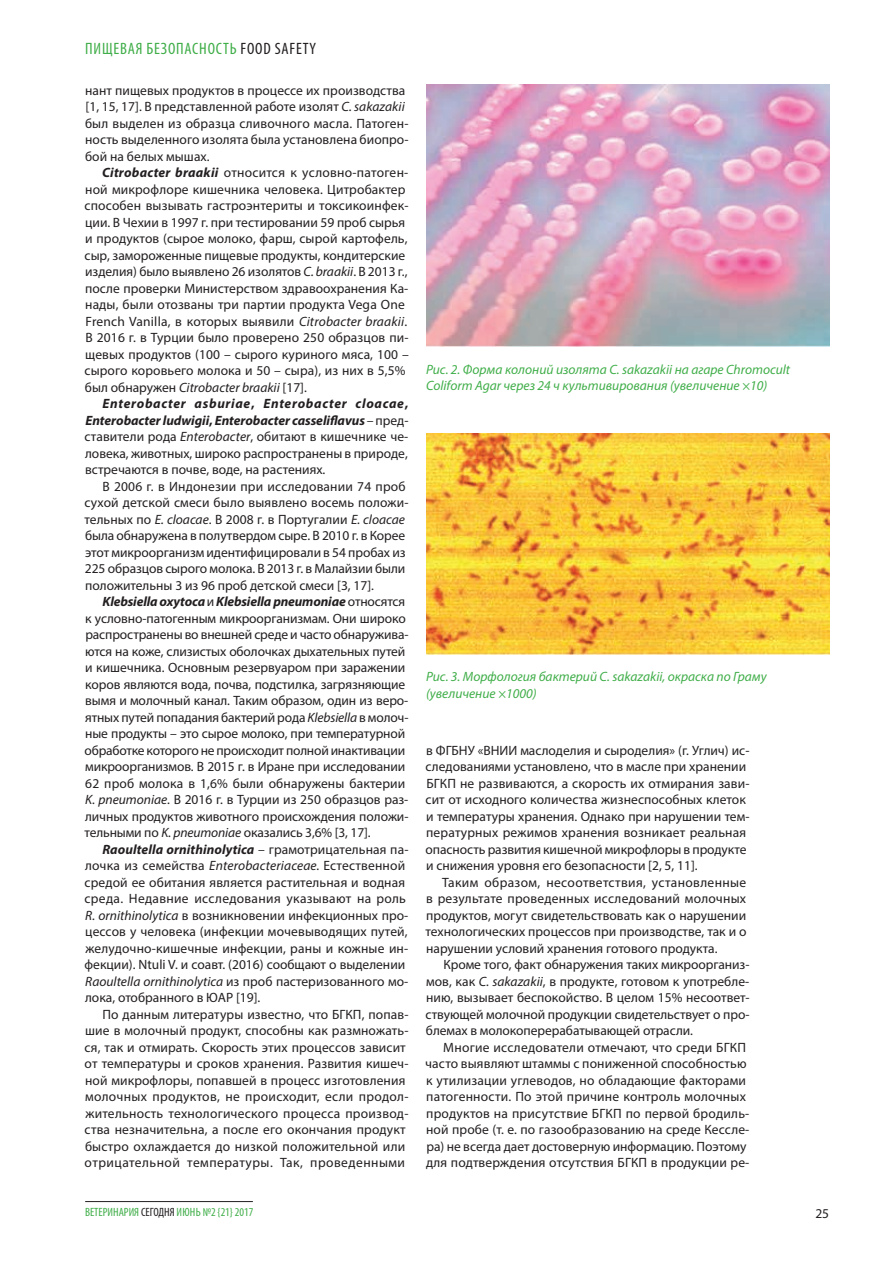
<style>
.page{position:relative;width:893px;height:1263px;background:#fff}
.page>*{position:absolute;margin:0;border:0;box-sizing:border-box;transform-origin:0 0}
.t1{font:condensed 16.5px "Myriad Pro";letter-spacing:.05em;color:#40ae49}
.t2{font:13.5px/16.5px "Myriad Pro";letter-spacing:.005em;color:#231f20}
.t3{font:italic 13.5px/16.2px "Myriad Pro";color:#40ae49}
.t4{font:condensed 12px "Myriad Pro";color:#40ae49}
.s1{color:#231f20}
.s2{font-style:italic}
.s3{font-weight:700;font-style:italic}
.s4{font-weight:700}
</style>
<div class="page">
<hr style="left:85px;top:1201px;width:168px;height:1px;background:#231f20">
<img style="left:426px;top:85px;width:403px;height:262px">
<img style="left:426px;top:433px;width:403px;height:221px">
<p class="t1" style="left:85px;top:38px;width:232px">ПИЩЕВАЯ БЕЗОПАСНОСТЬ <span class="s1">FOOD SAFETY</span></p>
<p class="t2" style="left:85px;top:82px;width:325px">нант пищевых продуктов в процессе их производства [1, 15, 17]. В представленной работе изолят <span class="s2">С. sakazakii </span>был выделен из образца сливочного масла. Патоген&shy;ность выделенного изолята была установлена биопро&shy;бой на белых мышах.</p>
<p class="t2" style="left:85px;top:164px;width:326px;text-indent:17px"><span class="s3">Citrobacter braakii</span> относится к условно-патоген&shy;ной микрофлоре кишечника человека. Цитробактер способен вызывать гастроэнтериты и токсикоинфек&shy;ции. В Чехии в 1997 г. при тестировании 59 проб сырья и продуктов (сырое молоко, фарш, сырой картофель, сыр, замороженные пищевые продукты, кондитерские изделия) было выявлено 26 изолятов <span class="s2">С. braakii</span>. В 2013 г., после проверки Министерством здравоохранения Ка&shy;нады, были отозваны три партии продукта Vega One French Vanilla, в которых выявили <span class="s2">Citrobacter braakii</span>.<br>В 2016 г. в Турции было проверено 250 образцов пи&shy;щевых продуктов (100 – сырого куриного мяса, 100 – сырого коровьего молока и 50 – сыра), из них в 5,5% был обнаружен <span class="s2">Citrobacter braakii</span> [17].</p>
<p class="t2" style="left:85px;top:395px;width:325px;text-align:justify;text-indent:18px"><span class="s3">Enterobacter asburiae</span><span class="s4">,</span> <span class="s3">Enterobacter cloacae</span><span class="s4">, </span><span class="s3">Enterobacter ludwigii</span><span class="s4">,</span> <span class="s3">Enterobacter casseliflavus</span> <span class="s2">–</span> пред&shy;ставители рода <span class="s2">Enterobacter</span>, обитают в кишечнике че&shy;ловека, животных, широко распространены в природе, встречаются в почве, воде, на растениях.</p>
<p class="t2" style="left:85px;top:478px;width:325px;text-indent:18px">В 2006 г. в Индонезии при исследовании 74 проб сухой детской смеси было выявлено восемь положи&shy;тельных по <span class="s2">E. cloacae</span>. В 2008 г. в Португалии <span class="s2">E. cloacae </span>была обнаружена в полутвердом сыре. В 2010 г. в Корее этот микроорганизм идентифицировали в 54 пробах из 225 образцов сырого молока. В 2013 г. в Малайзии были положительны 3 из 96 проб детской смеси [3, 17].</p>
<p class="t2" style="left:85px;top:593px;width:326px;text-indent:18px"><span class="s3">Klebsiella oxytoca</span> и <span class="s3">Klebsiella pneumoniae</span> относятся к условно-патогенным микроорганизмам. Они широко распространены во внешней среде и часто обнаружива&shy;ются на коже, слизистых оболочках дыхательных путей и кишечника. Основным резервуаром при заражении коров являются вода, почва, подстилка, загрязняющие вымя и молочный канал. Таким образом, один из веро&shy;ятных путей попадания бактерий рода <span class="s2">Klebsiella</span> в молоч&shy;ные продукты – это сырое молоко, при температурной обработке которого не происходит полной инактивации микроорганизмов. В 2015 г. в Иране при исследовании 62 проб молока в 1,6% были обнаружены бактерии <span class="s2">K. pneumoniae</span>. В 2016 г. в Турции из 250 образцов раз&shy;личных продуктов животного происхождения положи&shy;тельными по <span class="s2">K. pneumoniae</span> оказались 3,6% [3, 17].</p>
<p class="t2" style="left:85px;top:841px;width:325px;text-indent:18px"><span class="s3">Raoultella ornithinolytica</span> – грамотрицательная па&shy;лочка из семейства <span class="s2">Enterobacteriaceae.</span> Естественной средой ее обитания является растительная и водная среда. Недавние исследования указывают на роль <span class="s2">R. ornithinolytica</span> в возникновении инфекционных про&shy;цессов у человека (инфекции мочевыводящих путей, желудочно-кишечные инфекции, раны и кожные ин&shy;фекции). Ntuli V. и соавт. (2016) сообщают о выделении <span class="s2">Raoultella ornithinolytica</span> из проб пастеризованного мо&shy;лока, отобранного в ЮАР [19].</p>
<p class="t2" style="left:85px;top:1006px;width:325px;text-indent:18px">По данным литературы известно, что БГКП, попав&shy;шие в молочный продукт, способны как размножать&shy;ся, так и отмирать. Скорость этих процессов зависит от температуры и сроков хранения. Развития кишеч&shy;ной микрофлоры, попавшей в процесс изготовления молочных продуктов, не происходит, если продол&shy;жительность технологического процесса производ&shy;ства незначительна, а после его окончания продукт быстро охлаждается до низкой положительной или отрицательной температуры. Так, проведенными</p>
<p class="t3" style="left:426px;top:361px;width:366px">Рис. 2. Форма колоний изолята С. sakazakii на агаре Chromocult<br>Coliform Agar через 24 ч культивирования (увеличение ×10)</p>
<p class="t3" style="left:426px;top:668px;width:342px">Рис. 3. Морфология бактерий С. sakazakii, окраска по Граму (увеличение ×1000)</p>
<p class="t2" style="left:426px;top:741px;width:325px">в ФГБНУ «ВНИИ маслоделия и сыроделия» (г. Углич) ис&shy;следованиями установлено, что в масле при хранении БГКП не развиваются, а скорость их отмирания зави&shy;сит от исходного количества жизнеспособных клеток и температуры хранения. Однако при нарушении тем&shy;пературных режимов хранения возникает реальная опасность развития кишечной микрофлоры в продукте и снижения уровня его безопасности [2, 5, 11].</p>
<p class="t2" style="left:426px;top:873px;width:323px;text-align:justify;text-indent:17px">Таким образом, несоответствия, установленные в результате проведенных исследований молочных продуктов, могут свидетельствовать как о нарушении технологических процессов при производстве, так и о нарушении условий хранения готового продукта.</p>
<p class="t2" style="left:426px;top:956px;width:325px;text-align:justify;text-indent:18px">Кроме того, факт обнаружения таких микроорганиз&shy;мов, как <span class="s2">С. sakazakii</span>, в продукте, готовом к употребле&shy;нию, вызывает беспокойство. В целом 15% несоответ&shy;ствующей молочной продукции свидетельствует о про&shy;блемах в молокоперерабатывающей отрасли.</p>
<p class="t2" style="left:425px;top:1038px;width:326px;text-indent:18px">Многие исследователи отмечают, что среди БГКП часто выявляют штаммы с пониженной способностью к утилизации углеводов, но обладающие факторами патогенности. По этой причине контроль молочных продуктов на присутствие БГКП по первой бродиль&shy;ной пробе (т. е. по газообразованию на среде Кессле&shy;ра) не всегда дает достоверную информацию. Поэтому для подтверждения отсутствия БГКП в продукции ре-</p>
<p class="t4" style="left:85px;top:1205px;width:170px">ВЕТЕРИНАРИЯ <span class="s1">СЕГОДНЯ</span> ИЮНЬ №2 {21} 2017</p>
<p class="t2" style="left:815px;top:1205px;width:15px">25</p>
</div>
